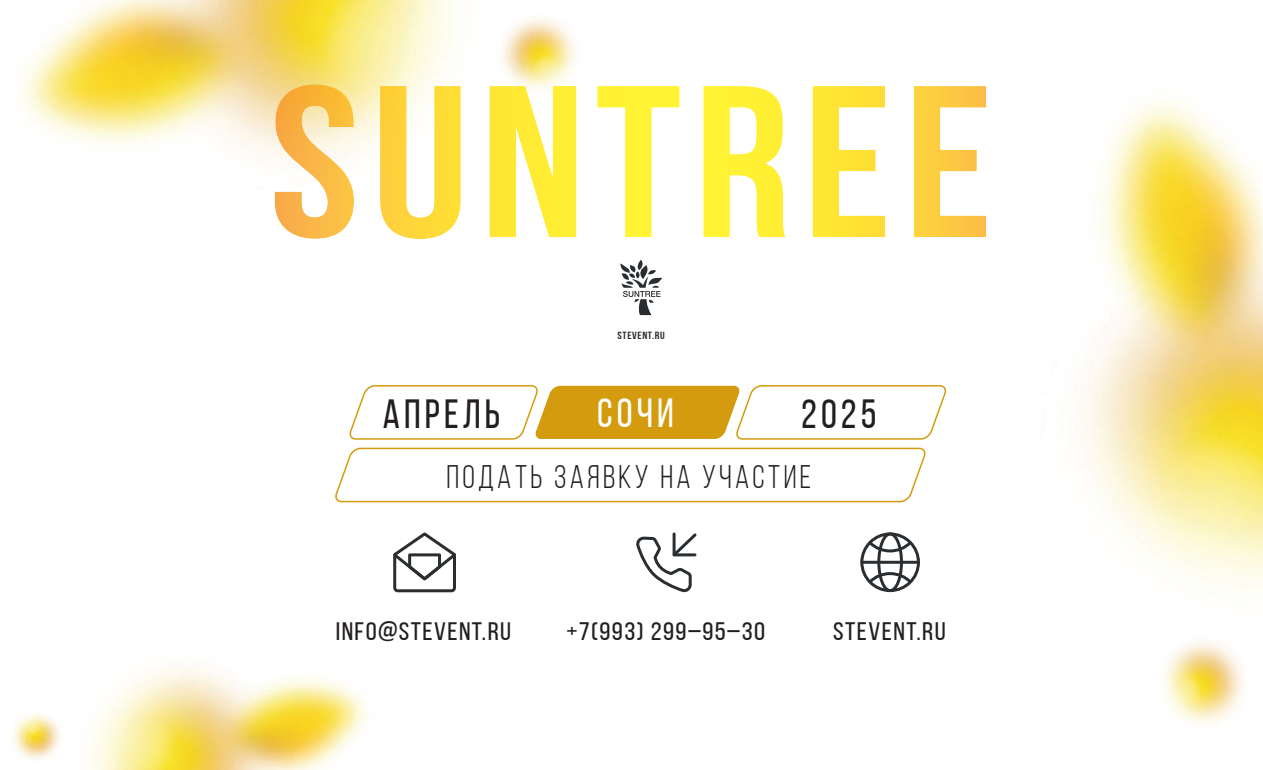
<style>
.page{position:relative;width:1263px;height:770px;background:#fff}
.page>*{position:absolute;margin:0;border:0;box-sizing:border-box;transform-origin:0 0}
.t1{font:40.65px "Bebas Neue";letter-spacing:.1em;color:#231f20}
.t2{font:40.65px "Bebas Neue";color:#fff}
.t3{font:32.55px "Bebas Neue";letter-spacing:.1em;color:#231f20}
.t4{font:25.35px "Bebas Neue";letter-spacing:.05em;color:#231f20;scale:1.12 1}
.t5{font:25.2px "Bebas Neue";letter-spacing:.05em;color:#231f20;scale:1.12 1}
.t6{font:700 10.35px "Bebas Neue";letter-spacing:.05em;color:#2a2e31;scale:1.12 1}
</style>
<div class="page">
<img style="left:14px;top:666px;width:353px;height:103px">
<img style="left:1083px;top:101px;width:180px;height:623px">
<img style="left:22px;top:0;width:555px;height:198px">
<svg style="left:275px;top:84px;width:79px;height:155px"></svg>
<svg style="left:380px;top:86px;width:81px;height:153px"></svg>
<svg style="left:489px;top:86px;width:87px;height:151px"></svg>
<svg style="left:597px;top:86px;width:83px;height:151px"></svg>
<svg style="left:703px;top:86px;width:82px;height:151px"></svg>
<svg style="left:813px;top:86px;width:72px;height:151px"></svg>
<svg style="left:914px;top:86px;width:72px;height:151px"></svg>
<svg style="left:335px;top:447px;width:591px;height:56px"></svg>
<svg style="left:349px;top:385px;width:597px;height:55px"></svg>
<svg style="left:393px;top:532px;width:63px;height:61px"></svg>
<svg style="left:637px;top:532px;width:60px;height:59px"></svg>
<div style="left:860px;top:532px;width:60px;height:59px;border:3px solid #2a2e31;border-radius:50%"></div>
<hr style="left:862px;top:560px;width:56px;height:3px;background:#2a2e31">
<div style="left:877px;top:532px;width:26px;height:59px;border:3px solid #2a2e31;border-radius:50%"></div>
<svg style="left:866px;top:538px;width:48px;height:15px"></svg>
<svg style="left:866px;top:570px;width:48px;height:15px"></svg>
<svg style="left:620px;top:260px;width:42px;height:55px"></svg>
<p class="t6" style="left:618px;top:330px;width:44px">STEVENT.RU</p>
<h1 class="t1" style="left:383px;top:392px;width:119px">АПРЕЛЬ</h1>
<h1 class="t2" style="left:597px;top:390px;width:78px">СОЧИ</h1>
<h1 class="t1" style="left:801px;top:390px;width:77px">2025</h1>
<p class="t3" style="left:446px;top:459px;width:366px">Подать заявку на участие</p>
<p class="t5" style="left:336px;top:617px;width:158px">INFO@STEVENT.RU</p>
<p class="t5" style="left:566px;top:617px;width:179px">+7(993) 299–95–30</p>
<p class="t4" style="left:833px;top:617px;width:102px">STEVENT.RU</p>
</div>
